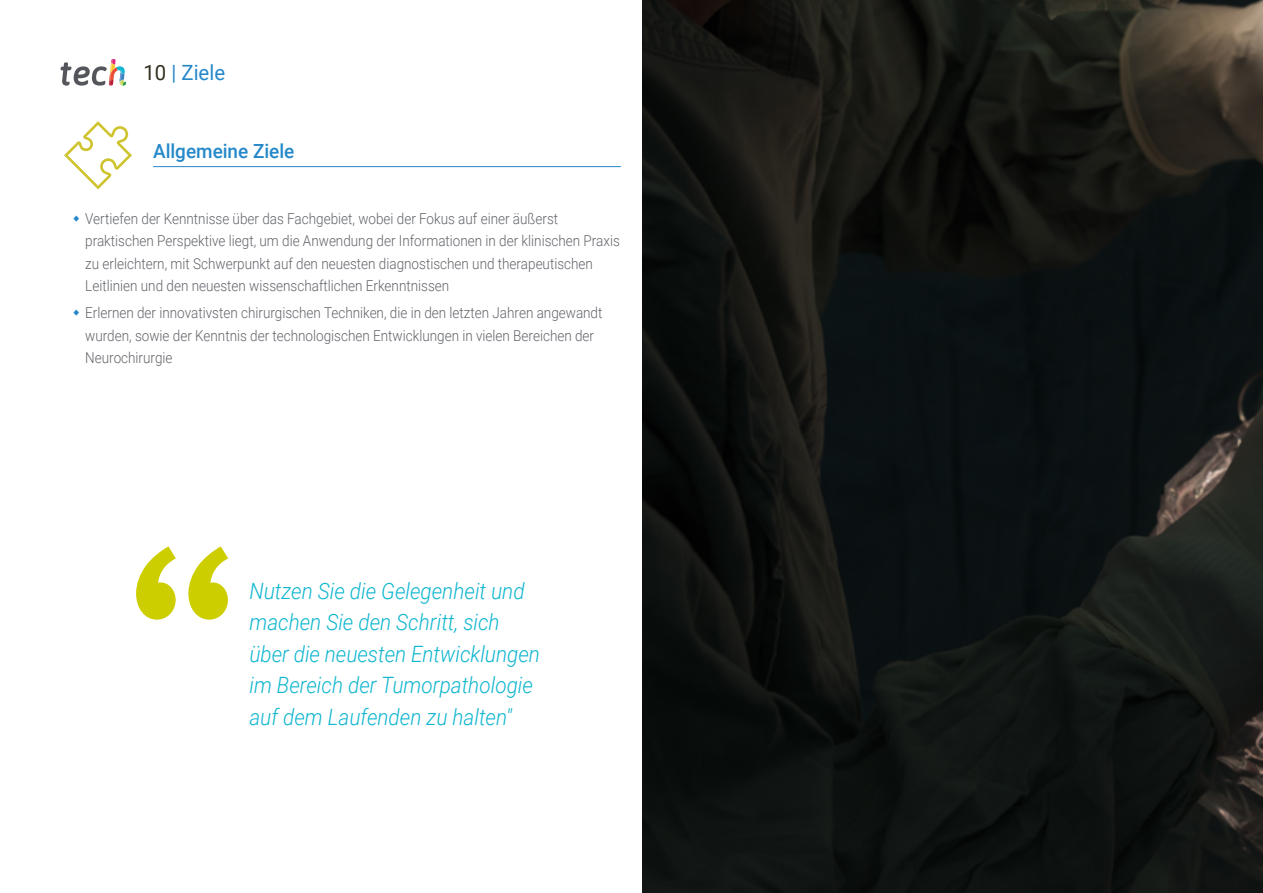
<style>
.page{position:relative;width:1263px;height:893px;background:#fff}
.page>*{position:absolute;margin:0;border:0;box-sizing:border-box;transform-origin:0 0}
.t1{font:italic 300 22.5px/31.5px "Roboto";color:#0fb6cf;scale:.92 1}
.t2{font:21px "Roboto";color:#2488c9}
.t3{font:500 19.5px "Roboto";color:#2488c9}
.t4{font:300 15px/22.5px "Roboto";color:#61646a;scale:.9 1}
.s1{color:#312e20}
</style>
<div class="page">
<hr style="left:153px;top:166px;width:468px;height:1px;background:#2488c9">
<svg style="left:64px;top:121px;width:68px;height:68px"></svg>
<img style="left:642px;top:0;width:621px;height:893px">
<svg style="left:61px;top:59px;width:65px;height:27px"></svg>
<svg style="left:136px;top:546px;width:92px;height:74px"></svg>
<h2 class="t2" style="left:144px;top:57px;width:83px"><span class="s1">10</span> | Ziele</h2>
<h3 class="t3" style="left:153px;top:138px;width:143px">Allgemeine Ziele</h3>
<p class="t4" style="left:85px;top:207px;width:595px">Vertiefen der Kenntnisse über das Fachgebiet, wobei der Fokus auf einer äußerst praktischen Perspektive liegt, um die Anwendung der Informationen in der klinischen Praxis zu erleichtern, mit Schwerpunkt auf den neuesten diagnostischen und therapeutischen Leitlinien und den neuesten wissenschaftlichen Erkenntnissen</p>
<p class="t4" style="left:85px;top:301px;width:576px">Erlernen der innovativsten chirurgischen Techniken, die in den letzten Jahren angewandt wurden, sowie der Kenntnis der technologischen Entwicklungen in vielen Bereichen der<br>Neurochirurgie</p>
<h1 class="t1" style="left:249px;top:574px;width:317px">Nutzen Sie die Gelegenheit und machen Sie den Schritt, sich über die neuesten Entwicklungen im Bereich der Tumorpathologie auf dem Laufenden zu halten"</h1>
</div>
